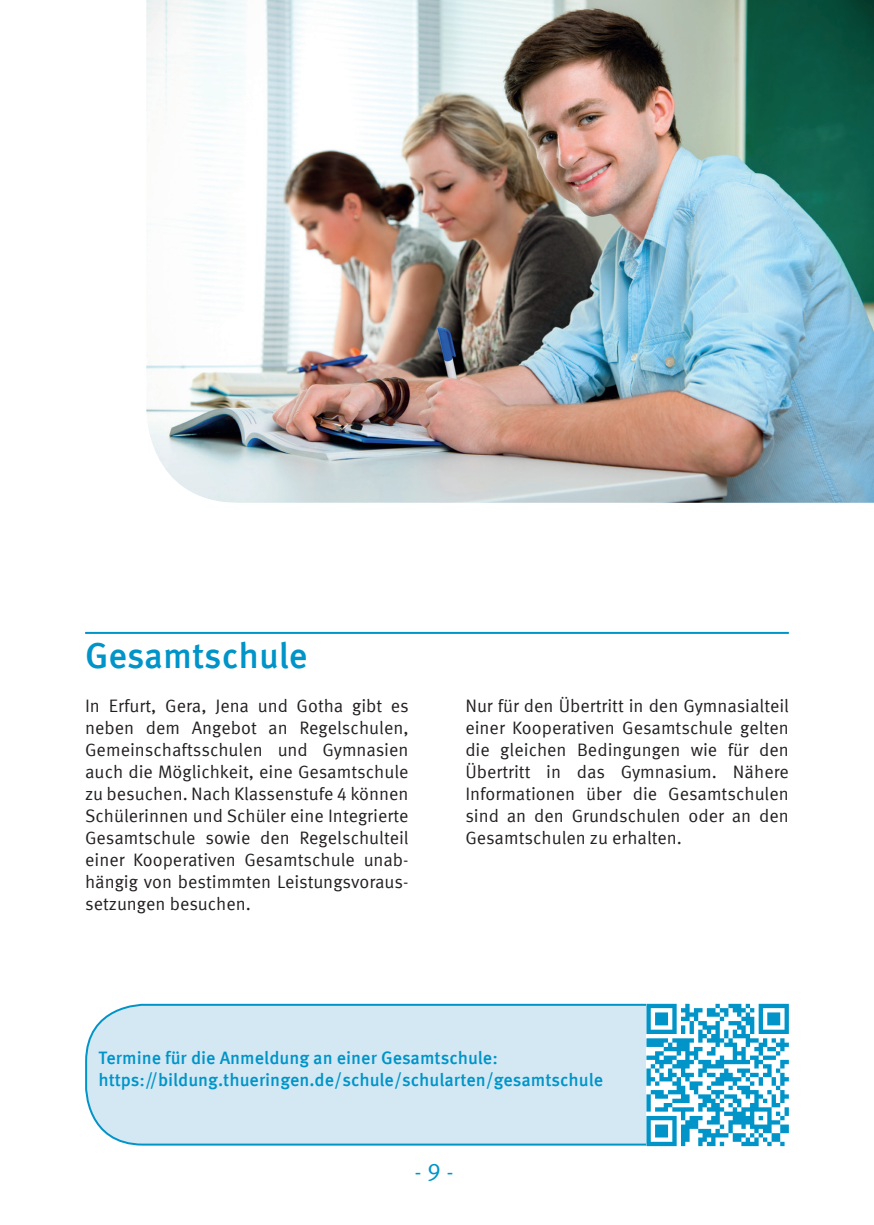
<style>
.page{position:relative;width:874px;height:1225px;background:#fff}
.page>*{position:absolute;margin:0;border:0;box-sizing:border-box;transform-origin:0 0}
.t1{font:500 36px "Meta Offc Pro";color:#0094c8}
.t2{font:24px "Meta Offc Pro Norm";color:#0094c8}
.t3{font:18px/22px "Meta Offc Pro Norm";color:#231f20;text-align:justify}
.t4{font:500 18px/22px "Meta Offc Pro";color:#0094c8}
</style>
<div class="page">
<hr style="left:85px;top:632px;width:703px;height:2px;background:#0094c8">
<img style="left:146px;top:0;width:727px;height:503px">
<div style="left:85px;top:1003px;width:704px;height:143px;background:#d4e8f4"></div>
<svg style="left:646px;top:1003px;width:142px;height:143px"></svg>
<h1 class="t1" style="left:85px;top:627px;width:224px">Gesamtschule</h1>
<p class="t3" style="left:85px;top:693px;width:325px">In Erfurt, Gera, Jena und Gotha gibt es neben dem Angebot an Regelschulen, Gemeinschaftsschulen und Gymnasien auch die Möglichkeit, eine Gesamtschule zu besuchen. Nach Klassenstufe 4 können Schülerinnen und Schüler eine Integrierte Gesamtschule sowie den Regelschulteil einer Kooperativen Gesamtschule unab&shy;hängig von bestimmten Leistungsvoraus&shy;setzungen besuchen.</p>
<p class="t3" style="left:465px;top:693px;width:325px">Nur für den Übertritt in den Gymnasialteil einer Kooperativen Gesamtschule gelten die gleichen Bedingungen wie für den Übertritt in das Gymnasium. Nähere Informationen über die Gesamtschulen sind an den Grundschulen oder an den Gesamtschulen zu erhalten.</p>
<p class="t4" style="left:98px;top:1045px;width:506px">Termine für die Anmeldung an einer Gesamtschule: https://bildung.thueringen.de/schule/schularten/gesamtschule</p>
<h2 class="t2" style="left:414px;top:1153px;width:41px">- 9 -</h2>
</div>
